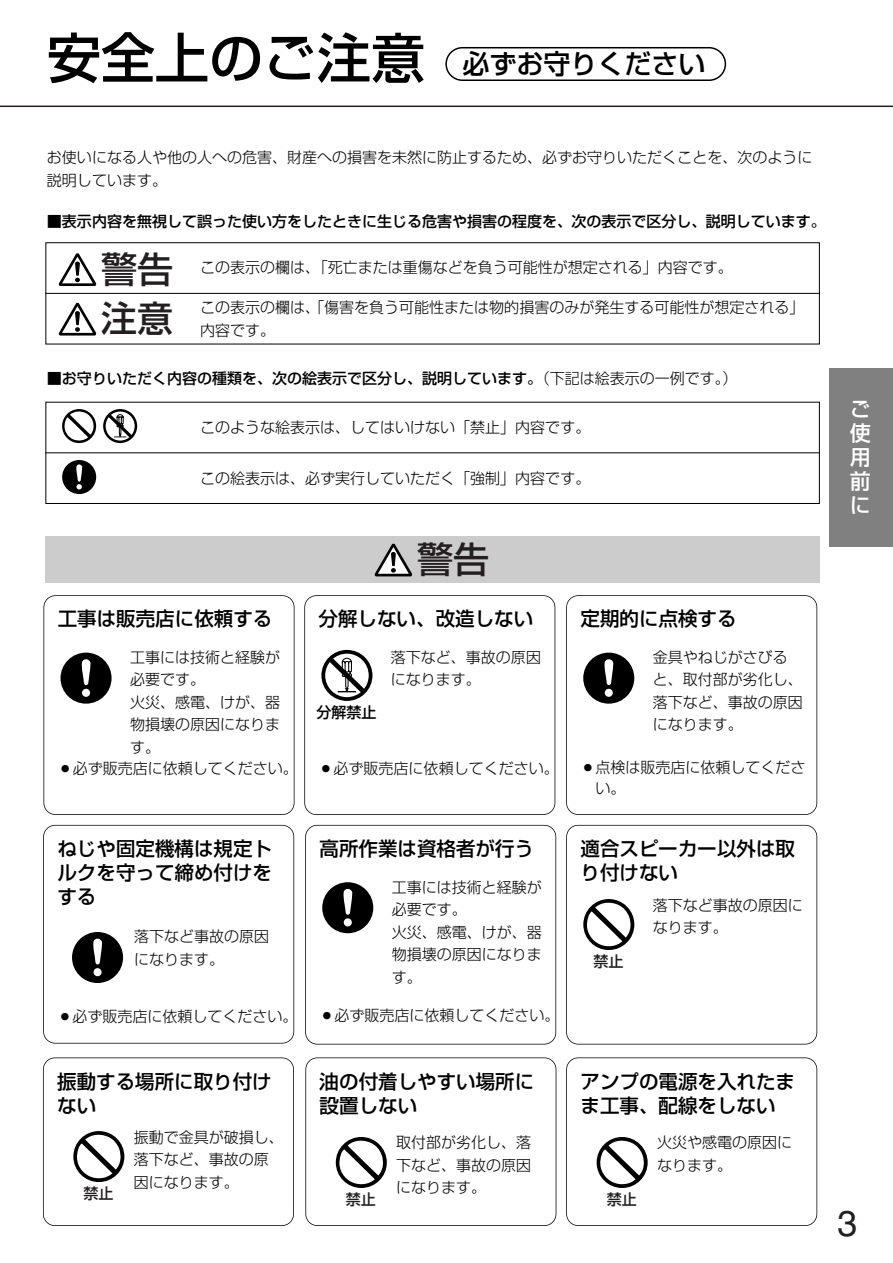
<style>
.page{position:relative;width:893px;height:1263px;background:#fff}
.page>*{position:absolute;margin:0;border:0;box-sizing:border-box;transform-origin:0 0}
.t1{font:500 36px/49.5px "Shin Go";color:#231f20}
.t2{font:36px "Helvetica";color:#231f20}
.t3{font:500 27px "Shin Go";color:#000}
.t4{font:500 21px/24px "Shin Go";color:#fff;text-align:justify}
.t5{font:500 19.5px/24px "Shin Go";color:#000}
.t6{font:300 15px/22.5px "Shin Go";color:#000}
.t7{font:500 15px "Shin Go";color:#000}
.t8{font:500 15px "Shin Go";color:#231f20}
.s1{font-size:54px}
.s2{font-weight:300}
</style>
<div class="page">
<hr style="left:0;top:106px;width:892px;height:1px;background:#231f20">
<div style="left:829px;top:368px;width:63px;height:178px;background:#808080"></div>
<svg style="left:445px;top:47px;width:281px;height:34px"></svg>
<div style="left:45px;top:242px;width:774px;height:102px;border:1px solid #000"></div>
<svg style="left:58px;top:253px;width:39px;height:33px"></svg>
<svg style="left:58px;top:303px;width:39px;height:33px"></svg>
<hr style="left:45px;top:293px;width:774px;height:1px;background:#000">
<div style="left:45px;top:402px;width:774px;height:102px;border:1px solid #000"></div>
<svg style="left:62px;top:409px;width:34px;height:34px"></svg>
<svg style="left:64px;top:411px;width:30px;height:30px"></svg>
<div style="left:62px;top:460px;width:34px;height:34px;background:#000;border-radius:50%"></div>
<svg style="left:76px;top:464px;width:6px;height:26px"></svg>
<svg style="left:103px;top:409px;width:34px;height:34px"></svg>
<hr style="left:45px;top:452px;width:774px;height:1px;background:#000">
<div style="left:45px;top:536px;width:774px;height:47px;background:#ccc"></div>
<svg style="left:374px;top:544px;width:38px;height:32px"></svg>
<div style="left:305px;top:825px;width:251px;height:220px;border:2px solid #000;border-radius:12px"></div>
<div style="left:322px;top:882px;width:51px;height:51px;background:#000;border-radius:50%"></div>
<div style="left:344px;top:918px;width:8px;height:8px;background:#fff;border-radius:50%"></div>
<svg style="left:343px;top:888px;width:9px;height:27px"></svg>
<div style="left:43px;top:825px;width:251px;height:219px;border:2px solid #000;border-radius:12px"></div>
<div style="left:72px;top:932px;width:51px;height:51px;background:#000;border-radius:50%"></div>
<div style="left:93px;top:968px;width:9px;height:8px;background:#fff;border-radius:50%"></div>
<svg style="left:93px;top:938px;width:9px;height:27px"></svg>
<div style="left:43px;top:595px;width:251px;height:220px;border:2px solid #000;border-radius:12px"></div>
<div style="left:60px;top:653px;width:52px;height:51px;background:#000;border-radius:50%"></div>
<div style="left:82px;top:689px;width:8px;height:8px;background:#fff;border-radius:50%"></div>
<svg style="left:81px;top:659px;width:10px;height:26px"></svg>
<div style="left:304px;top:595px;width:251px;height:220px;border:2px solid #000;border-radius:12px"></div>
<svg style="left:321px;top:650px;width:51px;height:51px"></svg>
<div style="left:566px;top:595px;width:251px;height:220px;border:2px solid #000;border-radius:12px"></div>
<div style="left:583px;top:653px;width:51px;height:51px;background:#000;border-radius:50%"></div>
<div style="left:604px;top:689px;width:8px;height:8px;background:#fff;border-radius:50%"></div>
<svg style="left:604px;top:659px;width:9px;height:26px"></svg>
<div style="left:566px;top:825px;width:251px;height:220px;border:2px solid #000;border-radius:12px"></div>
<svg style="left:583px;top:899px;width:51px;height:51px"></svg>
<svg style="left:586px;top:902px;width:45px;height:46px"></svg>
<div style="left:43px;top:1057px;width:251px;height:169px;border:2px solid #000;border-radius:12px"></div>
<svg style="left:73px;top:1131px;width:51px;height:51px"></svg>
<svg style="left:76px;top:1134px;width:46px;height:46px"></svg>
<div style="left:305px;top:1057px;width:251px;height:169px;border:2px solid #000;border-radius:12px"></div>
<svg style="left:336px;top:1137px;width:51px;height:51px"></svg>
<svg style="left:338px;top:1139px;width:46px;height:46px"></svg>
<div style="left:566px;top:1057px;width:251px;height:169px;border:2px solid #000;border-radius:12px"></div>
<svg style="left:596px;top:1137px;width:51px;height:51px"></svg>
<svg style="left:599px;top:1139px;width:46px;height:46px"></svg>
<h2 class="t3" style="left:47px;top:54px;width:660px"><span class="s1">安全上のご注意</span> 必ずお守りください</h2>
<p class="t6" style="left:47px;top:148px;width:766px">お使いになる人や他の人への危害、財産への損害を未然に防止するため、必ずお守りいただくことを、次のように説明しています。</p>
<p class="t7" style="left:47px;top:216px;width:780px">■表示内容を無視して誤った使い方をしたときに生じる危害や損害の程度を、次の表示で区分し、説明しています。</p>
<p class="t6" style="left:200px;top:259px;width:534px">この表示の欄は、「死亡または重傷などを負う可能性が想定される」内容です。</p>
<p class="t6" style="left:200px;top:298px;width:606px">この表示の欄は、「傷害を負う可能性または物的損害のみが発生する可能性が想定される」内容です。</p>
<h1 class="t1" style="left:101px;top:248px;width:74px">警告注意</h1>
<p class="t7" style="left:47px;top:373px;width:691px">■お守りいただく内容の種類を、次の絵表示で区分し、説明しています。<span class="s2">（下記は絵表示の一例です。）</span></p>
<p class="t6" style="left:200px;top:418px;width:391px">このような絵表示は、してはいけない「禁止」内容です。</p>
<p class="t6" style="left:200px;top:469px;width:391px">この絵表示は、必ず実行していただく「強制」内容です。</p>
<h3 class="t5" style="left:58px;top:609px;width:216px">工事は販売店に依頼する</h3>
<p class="t6" style="left:130px;top:648px;width:151px">工事には技術と経験が必要です。<br>火災、感電、けが、器物損壊の原因になります。</p>
<p class="t6" style="left:58px;top:760px;width:241px">○必ず販売店に依頼してください。</p>
<h3 class="t5" style="left:57px;top:839px;width:216px;text-align:justify">ねじや固定機構は規定トルクを守って締め付けをする</h3>
<p class="t6" style="left:134px;top:927px;width:137px">落下など事故の原因になります。</p>
<p class="t6" style="left:57px;top:1008px;width:242px">○必ず販売店に依頼してください。</p>
<h3 class="t5" style="left:57px;top:1071px;width:216px">振動する場所に取り付けない</h3>
<p class="t8" style="left:83px;top:1188px;width:32px">禁止</p>
<p class="t6" style="left:134px;top:1128px;width:151px">振動で金具が破損し、落下など、事故の原因になります。</p>
<h1 class="t1" style="left:417px;top:539px;width:74px">警告</h1>
<h3 class="t5" style="left:318px;top:609px;width:216px">分解しない、改造しない</h3>
<p class="t7" style="left:316px;top:707px;width:62px">分解禁止</p>
<p class="t6" style="left:391px;top:648px;width:151px">落下など、事故の原因になります。</p>
<p class="t6" style="left:318px;top:760px;width:241px">○必ず販売店に依頼してください。</p>
<h3 class="t5" style="left:319px;top:839px;width:216px">高所作業は資格者が行う</h3>
<p class="t6" style="left:392px;top:878px;width:151px">工事には技術と経験が必要です。<br>火災、感電、けが、器物損壊の原因になります。</p>
<p class="t6" style="left:319px;top:1006px;width:241px">○必ず販売店に依頼してください。</p>
<h3 class="t5" style="left:319px;top:1071px;width:216px">油の付着しやすい場所に設置しない</h3>
<p class="t8" style="left:346px;top:1194px;width:32px">禁止</p>
<p class="t6" style="left:396px;top:1134px;width:136px;text-align:justify">取付部が劣化し、落下など、事故の原因になります。</p>
<h3 class="t5" style="left:580px;top:609px;width:157px">定期的に点検する</h3>
<p class="t6" style="left:652px;top:648px;width:151px">金具やねじがさびると、取付部が劣化し、落下など、事故の原因になります。</p>
<p class="t6" style="left:595px;top:759px;width:211px;line-height:21px;text-indent:-15px">○点検は販売店に依頼してください。</p>
<h3 class="t5" style="left:580px;top:839px;width:216px">適合スピーカー以外は取り付けない</h3>
<p class="t8" style="left:593px;top:956px;width:32px">禁止</p>
<p class="t6" style="left:652px;top:896px;width:151px">落下など事故の原因になります。</p>
<h3 class="t5" style="left:580px;top:1071px;width:216px">アンプの電源を入れたまま工事、配線をしない</h3>
<p class="t8" style="left:606px;top:1194px;width:32px">禁止</p>
<p class="t6" style="left:657px;top:1134px;width:136px">火災や感電の原因になります。</p>
<h3 class="t4" style="left:849px;top:399px;width:22px">ご使用前に</h3>
<h1 class="t2" style="left:837px;top:1211px;width:22px">3</h1>
</div>
